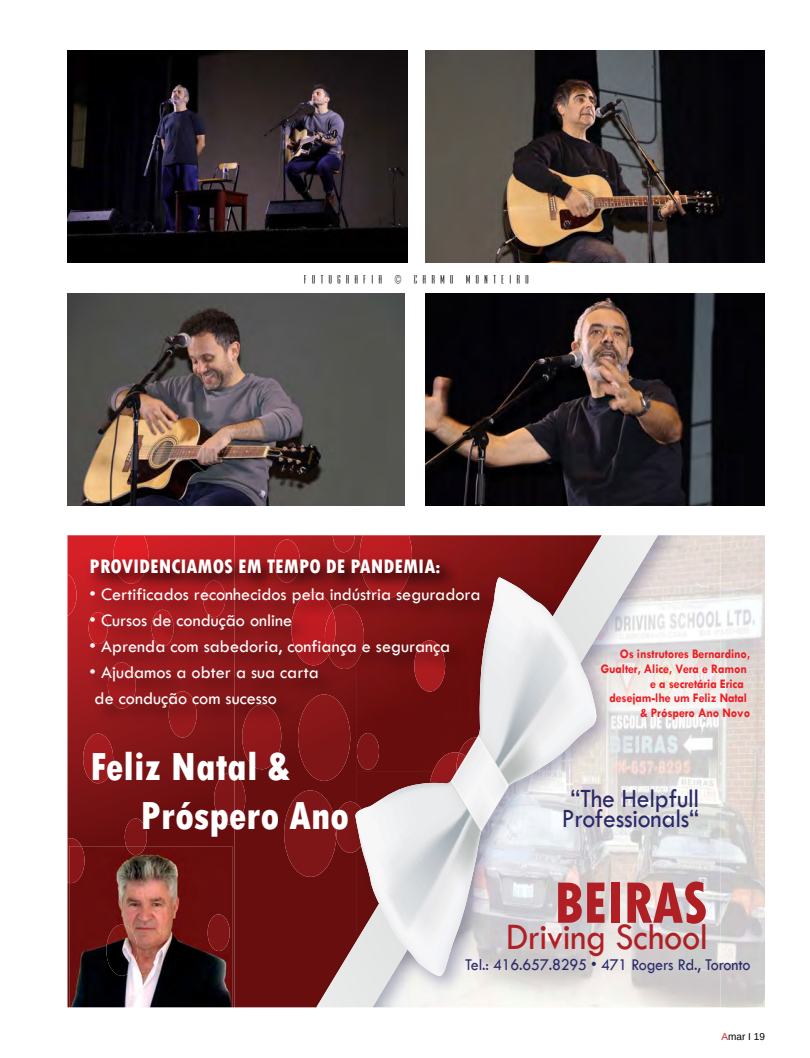
<style>
.page{position:relative;width:810px;height:1058px;background:#fff}
.page>*{position:absolute;margin:0;border:0;box-sizing:border-box;transform-origin:0 0}
.t1{font:800 condensed 61.5px "Tw Cen";letter-spacing:-.01em;color:#af1f24;scale:.94 1}
.t2{font:800 condensed 41px/49.2px "Tw Cen";color:#fff}
.t3{font:38.75px "Tw Cen";letter-spacing:-.01em;color:#af1f24;scale:.94 1}
.t4{font:27.38px/20.5px "Tw Cen";letter-spacing:-.01em;color:#29296b;text-align:center;scale:.94 1}
.t5{font:800 condensed 20.5px "Tw Cen";color:#fff}
.t6{font:18.25px/26.2px "Tw Cen";color:#fff}
.t7{font:17.12px "Tw Cen";letter-spacing:-.01em;color:#29296b;scale:.94 1}
.t8{font:700 13.12px "Tw Cen";letter-spacing:-.01em;color:#ed1d24;scale:.94 1}
.t9{font:10px "Ultra Condensed Sans Serif";letter-spacing:.5em;color:#000}
.t10{font:10px "Arimo";color:#000}
.s1{color:#d2232a}
</style>
<div class="page">
<img style="left:68px;top:51px;width:339px;height:211px">
<img style="left:68px;top:294px;width:337px;height:211px">
<img style="left:425px;top:51px;width:340px;height:211px">
<img style="left:425px;top:294px;width:340px;height:211px">
<svg style="left:68px;top:535px;width:166px;height:472px"></svg>
<img style="left:658px;top:535px;width:107px;height:472px">
<svg style="left:123px;top:843px;width:25px;height:3px"></svg>
<svg style="left:112px;top:535px;width:39px;height:11px"></svg>
<svg style="left:68px;top:574px;width:10px;height:42px"></svg>
<svg style="left:68px;top:838px;width:13px;height:44px"></svg>
<img style="left:372px;top:1007px;width:348px;height:1px">
<img style="left:234px;top:535px;width:82px;height:11px">
<div style="left:234px;top:843px;width:82px;height:164px;background:#680e0e"></div>
<img style="left:272px;top:539px;width:30px;height:7px">
<img style="left:281px;top:843px;width:35px;height:33px">
<svg style="left:316px;top:535px;width:342px;height:472px"></svg>
<svg style="left:355px;top:577px;width:241px;height:398px"></svg>
<img style="left:69px;top:846px;width:163px;height:161px">
<img style="left:104px;top:924px;width:35px;height:51px">
<img style="left:206px;top:914px;width:25px;height:37px">
<img style="left:126px;top:846px;width:19px;height:9px">
<img style="left:69px;top:846px;width:17px;height:37px">
<img style="left:80px;top:546px;width:502px;height:297px">
<p class="t9" style="left:304px;top:273px;width:227px">FOTOGRAFIA © CARMO MONTEIRO</p>
<p class="t5" style="left:90px;top:554px;width:353px">PROVIDENCIAMOS EM TEMPO DE PANDEMIA:</p>
<p class="t6" style="left:90px;top:580px;width:392px">• Certificados reconhecidos pela indústria seguradora</p>
<p class="t6" style="left:90px;top:607px;width:204px">• Cursos de condução online</p>
<p class="t6" style="left:90px;top:633px;width:362px">• Aprenda com sabedoria, confiança e segurança</p>
<p class="t6" style="left:90px;top:659px;width:231px">• Ajudamos a obter a sua carta de condução com sucesso</p>
<h2 class="t2" style="left:140px;top:742px;width:210px;text-indent:-50px">Feliz Natal &amp;<br>Próspero Ano</h2>
<p class="t8" style="left:620px;top:646px;width:140px">Os instrutores Bernardino,</p>
<p class="t8" style="left:601px;top:660px;width:157px">Gualter, Alice, Vera e Ramon</p>
<p class="t8" style="left:650px;top:675px;width:101px">e a secretária Erica</p>
<p class="t8" style="left:609px;top:690px;width:148px">desejam-lhe um Feliz Natal</p>
<p class="t8" style="left:640px;top:705px;width:119px">&amp; Próspero Ano Novo</p>
<h3 class="t4" style="left:562px;top:787px;width:147px">“The Helpfull<br>Professionals“</h3>
<h1 class="t1" style="left:554px;top:866px;width:165px">BEIRAS</h1>
<h3 class="t3" style="left:506px;top:913px;width:216px">Driving School</h3>
<p class="t7" style="left:465px;top:954px;width:305px">Tel.: 416.657.8295 • 471 Rogers Rd., Toronto</p>
<p class="t10" style="left:722px;top:1029px;width:45px"><span class="s1">A</span>mar I 19</p>
</div>
